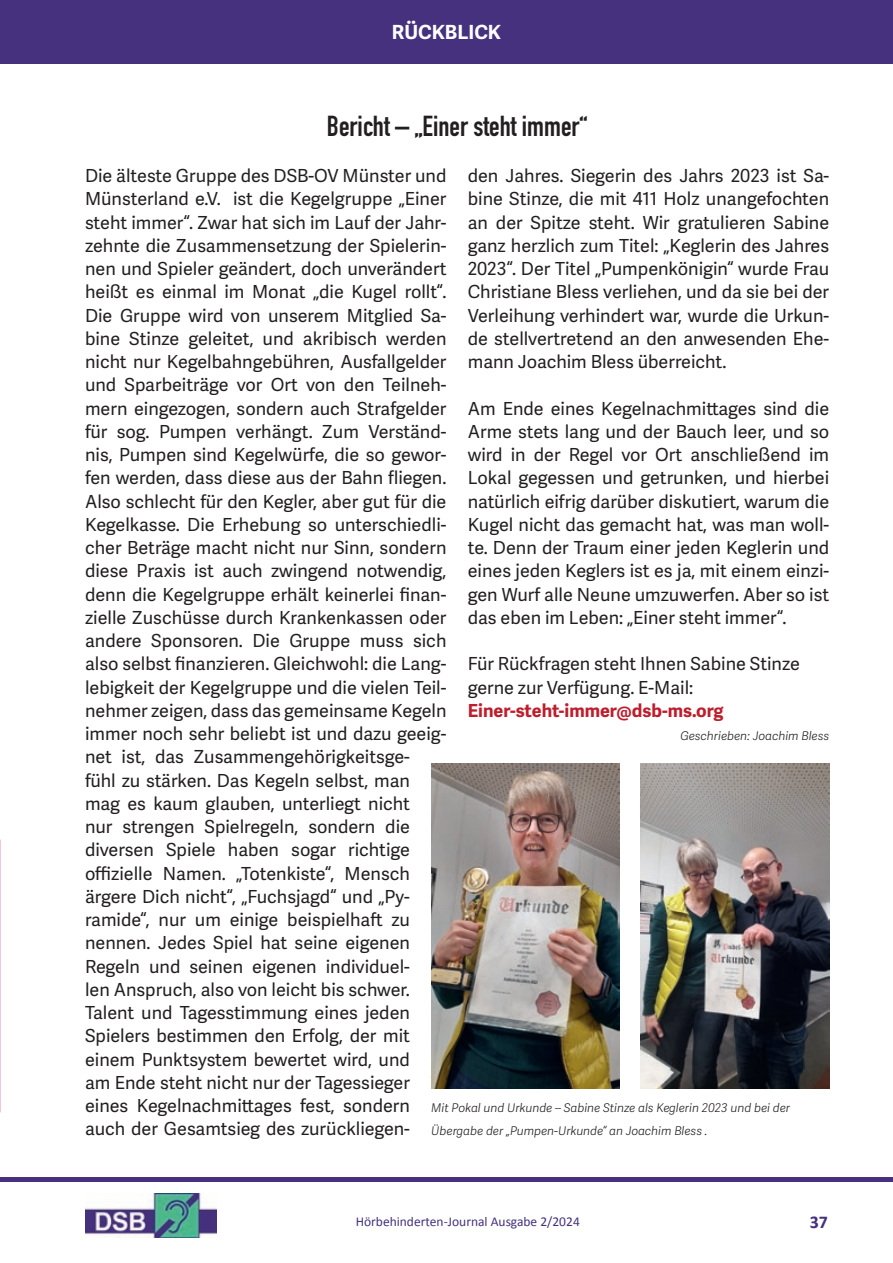
<style>
.page{position:relative;width:893px;height:1263px;background:#fff}
.page>*{position:absolute;margin:0;border:0;box-sizing:border-box;transform-origin:0 0}
.t1{font:700 28.5px "DIN Condensed";color:#231f20}
.t2{font:700 19.5px "Adelle Sans";color:#fff}
.t3{font:18px/23.2px "Adelle Sans";color:#231f20;text-align:justify}
.t4{font:700 18px "Adelle Sans";color:#be1d2c}
.t5{font:700 18px "Calibri";color:#45317d}
.t6{font:13.5px "Calibri";color:#45317d}
.t7{font:italic 300 12px "Adelle Sans";color:#231f20}
</style>
<div class="page">
<img style="left:85px;top:1193px;width:131px;height:44px">
<div style="left:0;top:1177px;width:893px;height:5px;background:#45317d"></div>
<img style="left:0;top:839px;width:1px;height:273px">
<div style="left:0;top:0;width:893px;height:64px;background:#45317d"></div>
<img style="left:431px;top:763px;width:189px;height:326px">
<img style="left:641px;top:763px;width:188px;height:326px">
<p class="t2" style="left:369px;top:18px;width:132px">ÜBERSCHR FT</p>
<p class="t2" style="left:392px;top:18px;width:111px">RÜCKBLICK</p>
<p class="t1" style="left:327px;top:106px;width:262px">Bericht – „Einer steht immer“</p>
<p class="t3" style="left:85px;top:163px;width:363px;text-align:left">Die älteste Gruppe des DSB-OV Münster und Münsterland e.V. ist die Kegelgruppe „Einer steht immer“. Zwar hat sich im Lauf der Jahr&shy;zehnte die Zusammensetzung der Spielerin&shy;nen und Spieler geändert, doch unverändert heißt es einmal im Monat „die Kugel rollt“.<br>Die Gruppe wird von unserem Mitglied Sa&shy;bine Stinze geleitet, und akribisch werden nicht nur Kegelbahngebühren, Ausfallgelder und Sparbeiträge vor Ort von den Teilneh&shy;mern eingezogen, sondern auch Strafgelder für sog. Pumpen verhängt. Zum Verständ&shy;nis, Pumpen sind Kegelwürfe, die so gewor&shy;fen werden, dass diese aus der Bahn fliegen.<br>Also schlecht für den Kegler, aber gut für die Kegelkasse. Die Erhebung so unterschiedli&shy;cher Beträge macht nicht nur Sinn, sondern diese Praxis ist auch zwingend notwendig, denn die Kegelgruppe erhält keinerlei finan&shy;zielle Zuschüsse durch Krankenkassen oder andere Sponsoren. Die Gruppe muss sich also selbst finanzieren. Gleichwohl: die Lang&shy;lebigkeit der Kegelgruppe und die vielen Teil&shy;nehmer zeigen, dass das gemeinsame Kegeln immer noch sehr beliebt ist und dazu geeig&shy;net ist, das Zusammengehörigkeitsge-<br>fühl zu stärken. Das Kegeln selbst, man mag es kaum glauben, unterliegt nicht<br>nur strengen Spielregeln, sondern die diversen Spiele haben sogar richtige offizielle Namen. „Totenkiste“, Mensch ärgere Dich nicht“, „Fuchsjagd“ und „Py&shy;ramide“, nur um einige beispielhaft zu nennen. Jedes Spiel hat seine eigenen Regeln und seinen eigenen individuel-<br>len Anspruch, also von leicht bis schwer.<br>Talent und Tagesstimmung eines jeden Spielers bestimmen den Erfolg, der mit einem Punktsystem bewertet wird, und<br>am Ende steht nicht nur der Tagessieger eines Kegelnachmittages fest, sondern auch der Gesamtsieg des zurückliegen-</p>
<p class="t3" style="left:468px;top:163px;width:363px">den Jahres. Siegerin des Jahrs 2023 ist Sa&shy;bine Stinze, die mit 411 Holz unangefochten an der Spitze steht. Wir gratulieren Sabine ganz herzlich zum Titel: „Keglerin des Jahres 2023“. Der Titel „Pumpenkönigin“ wurde Frau Christiane Bless verliehen, und da sie bei der Verleihung verhindert war, wurde die Urkun&shy;de stellvertretend an den anwesenden Ehe&shy;mann Joachim Bless überreicht.</p>
<p class="t3" style="left:468px;top:396px;width:363px">Am Ende eines Kegelnachmittages sind die Arme stets lang und der Bauch leer, und so wird in der Regel vor Ort anschließend im Lokal gegessen und getrunken, und hierbei natürlich eifrig darüber diskutiert, warum die Kugel nicht das gemacht hat, was man woll&shy;te. Denn der Traum einer jeden Keglerin und eines jeden Keglers ist es ja, mit einem einzi&shy;gen Wurf alle Neune umzuwerfen. Aber so ist das eben im Leben: „Einer steht immer“.</p>
<p class="t3" style="left:468px;top:652px;width:334px">Für Rückfragen steht Ihnen Sabine Stinze</p>
<p class="t3" style="left:468px;top:675px;width:227px">gerne zur Verfügung. E-Mail:</p>
<p class="t4" style="left:468px;top:697px;width:257px">Einer-steht-immer@dsb-ms.org</p>
<p class="t7" style="left:680px;top:727px;width:150px">Geschrieben: Joachim Bless</p>
<p class="t7" style="left:431px;top:1099px;width:360px">Mit Pokal und Urkunde – Sabine Stinze als Keglerin 2023 und bei der</p>
<p class="t7" style="left:431px;top:1122px;width:278px">Übergabe der „Pumpen-Urkunde“ an Joachim Bless .</p>
<p class="t6" style="left:356px;top:1213px;width:226px">Hörbehinderten-Journal Ausgabe 2/2024</p>
<p class="t5" style="left:810px;top:1210px;width:20px">37</p>
</div>
